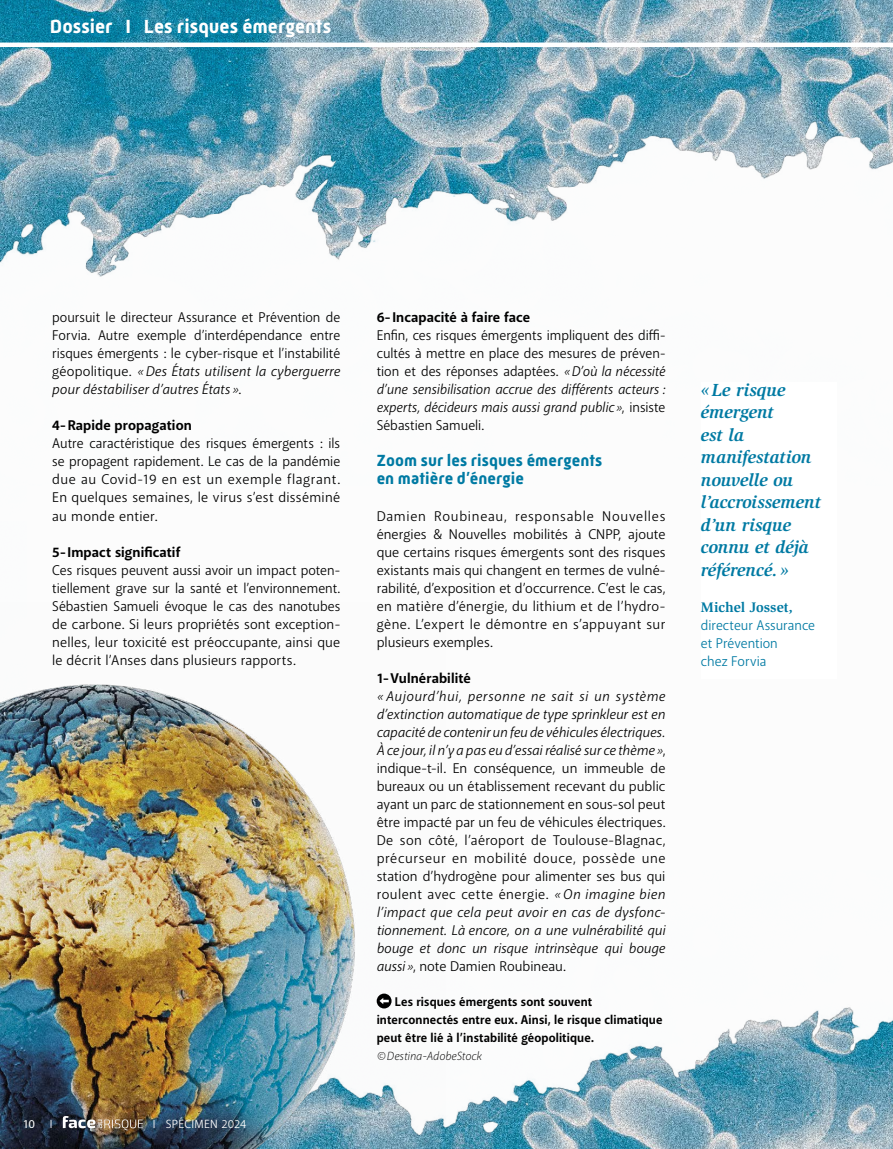
<style>
.page{position:relative;width:893px;height:1149px;background:#fff}
.page>*{position:absolute;margin:0;border:0;box-sizing:border-box;transform-origin:0 0}
.t1{font:700 19.5px "Mic 32 New";color:#fff}
.t2{font:italic 700 18px/22.5px "Slimbach Std";letter-spacing:-.005em;color:#007aa3}
.t3{font:700 16.5px/18px "Mic 32 New";letter-spacing:.005em;color:#007aa3}
.t4{font:14.25px/18px "Akagi Pro";letter-spacing:.01em;color:#000;text-align:justify}
.t5{font:700 14.25px "Akagi Pro";letter-spacing:.005em;color:#000}
.t6{font:14.25px/18px "Akagi Pro";color:#007aa3}
.t7{font:700 14.25px "Slimbach Std";letter-spacing:-.005em;color:#007aa3}
.t8{font:700 12.75px/18px "Akagi Pro";letter-spacing:.01em;color:#000}
.t9{font:italic 300 12px "Akagi Pro";letter-spacing:.005em;color:#000}
.t10{font:12px "Akagi Pro";letter-spacing:.02em;color:#fff}
.t11{font:500 12px "Akagi Pro";color:#fff}
.s1{font-style:italic}
.s2{font-weight:400}
</style>
<div class="page">
<img style="left:0;top:0;width:893px;height:62px">
<img style="left:0;top:62px;width:893px;height:215px">
<img style="left:446px;top:1007px;width:447px;height:127px">
<img style="left:0;top:684px;width:446px;height:464px">
<svg style="left:377px;top:993px;width:15px;height:15px"></svg>
<svg style="left:379px;top:997px;width:10px;height:6px"></svg>
<svg style="left:63px;top:1115px;width:80px;height:15px"></svg>
<hr style="left:0;top:43px;width:893px;height:4px;background:#fff">
<h1 class="t1" style="left:50px;top:15px;width:283px">Dossier I Les risques émergents</h1>
<p class="t4" style="left:52px;top:308px;width:290px">poursuit le directeur Assurance et Prévention de Forvia. Autre exemple d’interdépendance entre risques émergents : le cyber-risque et l’instabilité géopolitique. <span class="s1">« Des États utilisent la cyberguerre pour déstabiliser d’autres États »</span>.</p>
<p class="t5" style="left:52px;top:417px;width:141px">4- Rapide propagation</p>
<p class="t4" style="left:52px;top:434px;width:290px">Autre caractéristique des risques émergents : ils se propagent rapidement. Le cas de la pandémie due au Covid-19 en est un exemple flagrant.<br>En quelques semaines, le virus s’est disséminé au monde entier.</p>
<p class="t5" style="left:52px;top:543px;width:130px">5- Impact significatif</p>
<p class="t4" style="left:52px;top:560px;width:290px">Ces risques peuvent aussi avoir un impact poten&shy;tiellement grave sur la santé et l’environnement.<br>Sébastien Samueli évoque le cas des nanotubes de carbone. Si leurs propriétés sont exception&shy;nelles, leur toxicité est préoccupante, ainsi que le décrit l’Anses dans plusieurs rapports.</p>
<p class="t11" style="left:23px;top:1115px;width:31px">10 <span class="s2">I</span></p>
<p class="t10" style="left:153px;top:1115px;width:95px">I SPÉCIMEN 2024</p>
<p class="t5" style="left:377px;top:309px;width:155px">6- Incapacité à faire face</p>
<p class="t4" style="left:377px;top:326px;width:290px">Enfin, ces risques émergents impliquent des diffi&shy;cultés à mettre en place des mesures de préven&shy;tion et des réponses adaptées. <span class="s1">« D’où la nécessité d’une sensibilisation accrue des différents acteurs : experts, décideurs mais aussi grand public »</span>, insiste Sébastien Samueli.</p>
<p class="t3" style="left:377px;top:451px;width:227px">Zoom sur les risques émergents en matière d’énergie</p>
<p class="t4" style="left:377px;top:506px;width:290px">Damien Roubineau, responsable Nouvelles énergies &amp; Nouvelles mobilités à CNPP, ajoute que certains risques émergents sont des risques existants mais qui changent en termes de vulné&shy;rabilité, d’exposition et d’occurrence. C’est le cas, en matière d’énergie, du lithium et de l’hydro&shy;gène. L’expert le démontre en s’appuyant sur plusieurs exemples.</p>
<p class="t5" style="left:377px;top:669px;width:96px">1- Vulnérabilité</p>
<p class="t4" style="left:377px;top:686px;width:290px"><span class="s1">« Aujourd’hui, personne ne sait si un système d’extinction automatique de type sprinkleur est en capacité de contenir un feu de véhicules électriques.<br>À ce jour, il n’y a pas eu d’essai réalisé sur ce thème »</span>, indique-t-il. En conséquence, un immeuble de bureaux ou un établissement recevant du public ayant un parc de stationnement en sous-sol peut être impacté par un feu de véhicules électriques.<br>De son côté, l’aéroport de Toulouse-Blagnac, précurseur en mobilité douce, possède une station d’hydrogène pour alimenter ses bus qui roulent avec cette énergie. <span class="s1">« On imagine bien l’impact que cela peut avoir en cas de dysfonc&shy;tionnement. Là encore, on a une vulnérabilité qui bouge et donc un risque intrinsèque qui bouge aussi »</span>, note Damien Roubineau.</p>
<p class="t8" style="left:377px;top:992px;width:287px;text-indent:18px">Les risques émergents sont souvent interconnectés entre eux. Ainsi, le risque climatique peut être lié à l’instabilité géopolitique.</p>
<p class="t9" style="left:377px;top:1048px;width:107px">© Destina-AdobeStock</p>
<p class="t2" style="left:701px;top:378px;width:122px">«Le risque émergent<br>est la manifestation nouvelle ou l’accroissement d’un risque connu et déjà référencé. »</p>
<p class="t7" style="left:701px;top:598px;width:93px">Michel Josset,</p>
<p class="t6" style="left:701px;top:616px;width:116px">directeur Assurance et Prévention<br>chez Forvia</p>
</div>
